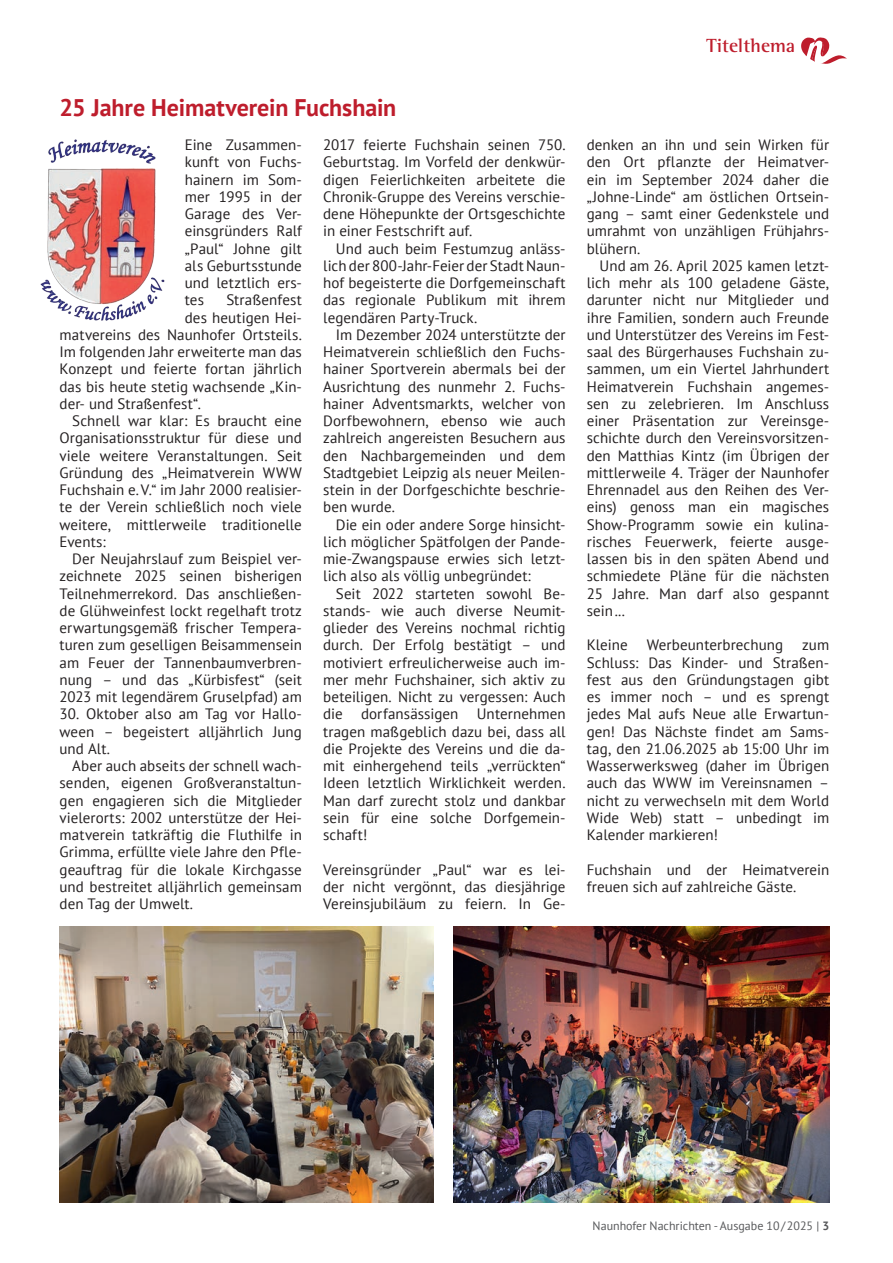
<style>
.page{position:relative;width:893px;height:1263px;background:#fff}
.page>*{position:absolute;margin:0;border:0;box-sizing:border-box;transform-origin:0 0}
.t1{font:700 24px "PT Sans";letter-spacing:-.005em;color:#be1d2c}
.t2{font:700 19.5px "Rotis Semi Serif Std";letter-spacing:.005em;color:#be1d2c}
.t3{font:15px/17.2px "PT Sans";letter-spacing:.005em;color:#231f20;text-align:justify}
.t4{font:12px "PT Sans";color:#57585a}
.s1{font-weight:700}
</style>
<div class="page">
<svg style="left:801px;top:37px;width:46px;height:27px"></svg>
<img style="left:40px;top:139px;width:125px;height:182px">
<img style="left:60px;top:926px;width:374px;height:276px">
<img style="left:453px;top:926px;width:376px;height:276px">
<h1 class="t1" style="left:60px;top:91px;width:338px">25 Jahre Heimatverein Fuchshain</h1>
<p class="t3" style="left:185px;top:136px;width:119px">Eine Zusammen&shy;kunft von Fuchs&shy;hainern im Som&shy;mer 1995 in der Garage des Ver&shy;einsgründers Ralf „Paul“ Johne gilt als Geburtsstunde und letztlich ers&shy;tes</p>
<p class="t3" style="left:323px;top:136px;width:244px">2017 feierte Fuchshain seinen 750.<br>Geburtstag. Im Vorfeld der denkwür&shy;digen Feierlichkeiten arbeitete die Chronik-Gruppe des Vereins verschie&shy;dene Höhepunkte der Ortsgeschichte in einer Festschrift auf.</p>
<p class="t3" style="left:323px;top:239px;width:244px;text-indent:13px">Und auch beim Festumzug anläss&shy;lich der 800-Jahr-Feier der Stadt Naun&shy;hof begeisterte die Dorfgemeinschaft das regionale Publikum mit ihrem legendären Party-Truck.</p>
<p class="t3" style="left:323px;top:326px;width:244px;text-indent:13px">Im Dezember 2024 unterstützte der Heimatverein schließlich den Fuchs&shy;hainer Sportverein abermals bei der Ausrichtung des nunmehr 2. Fuchs&shy;hainer Adventsmarkts, welcher von Dorfbewohnern, ebenso wie auch zahlreich angereisten Besuchern aus den Nachbargemeinden und dem Stadtgebiet Leipzig als neuer Meilen&shy;stein in der Dorfgeschichte beschrie&shy;ben wurde.</p>
<p class="t3" style="left:323px;top:515px;width:244px;text-indent:13px">Die ein oder andere Sorge hinsicht&shy;lich möglicher Spätfolgen der Pande&shy;mie-Zwangspause erwies sich letzt&shy;lich also als völlig unbegründet:</p>
<p class="t3" style="left:323px;top:584px;width:244px;text-indent:13px">Seit 2022 starteten sowohl Be&shy;stands- wie auch diverse Neumit&shy;glieder des Vereins nochmal richtig durch. Der Erfolg bestätigt – und motiviert erfreulicherweise auch im&shy;mer mehr Fuchshainer, sich aktiv zu beteiligen. Nicht zu vergessen: Auch die dorfansässigen Unternehmen tragen maßgeblich dazu bei, dass all die Projekte des Vereins und die da&shy;mit einhergehend teils „verrückten“ Ideen letztlich Wirklichkeit werden.<br>Man darf zurecht stolz und dankbar sein für eine solche Dorfgemein&shy;schaft!</p>
<p class="t3" style="left:323px;top:860px;width:244px">Vereinsgründer „Paul“ war es lei&shy;der nicht vergönnt, das diesjährige Vereinsjubiläum zu feiern. In Ge-</p>
<p class="t3" style="left:226px;top:291px;width:77px">Straßenfest</p>
<p class="t3" style="left:185px;top:308px;width:119px">des heutigen Hei-</p>
<p class="t3" style="left:60px;top:326px;width:244px">matvereins des Naunhofer Ortsteils.</p>
<p class="t3" style="left:60px;top:343px;width:244px">Im folgenden Jahr erweiterte man das</p>
<p class="t3" style="left:60px;top:360px;width:244px">Konzept und feierte fortan jährlich</p>
<p class="t3" style="left:60px;top:377px;width:244px">das bis heute stetig wachsende „Kin-</p>
<p class="t3" style="left:60px;top:395px;width:143px">der- und Straßenfest“.</p>
<p class="t3" style="left:72px;top:412px;width:231px">Schnell war klar: Es braucht eine</p>
<p class="t3" style="left:60px;top:429px;width:244px">Organisationsstruktur für diese und</p>
<p class="t3" style="left:60px;top:446px;width:244px">viele weitere Veranstaltungen. Seit</p>
<p class="t3" style="left:60px;top:464px;width:244px">Gründung des „Heimatverein WWW</p>
<p class="t3" style="left:60px;top:481px;width:244px">Fuchshain e.V.“ im Jahr 2000 realisier-</p>
<p class="t3" style="left:60px;top:498px;width:244px">te der Verein schließlich noch viele</p>
<p class="t3" style="left:60px;top:515px;width:244px">weitere, mittlerweile traditionelle</p>
<p class="t3" style="left:60px;top:533px;width:48px">Events:</p>
<p class="t3" style="left:72px;top:550px;width:231px">Der Neujahrslauf zum Beispiel ver-</p>
<p class="t3" style="left:60px;top:567px;width:244px">zeichnete 2025 seinen bisherigen</p>
<p class="t3" style="left:60px;top:584px;width:244px">Teilnehmerrekord. Das anschließen-</p>
<p class="t3" style="left:60px;top:602px;width:244px">de Glühweinfest lockt regelhaft trotz</p>
<p class="t3" style="left:60px;top:619px;width:244px">erwartungsgemäß frischer Tempera-</p>
<p class="t3" style="left:60px;top:636px;width:244px">turen zum geselligen Beisammensein</p>
<p class="t3" style="left:60px;top:653px;width:244px">am Feuer der Tannenbaumverbren-</p>
<p class="t3" style="left:60px;top:671px;width:244px">nung – und das „Kürbisfest“ (seit</p>
<p class="t3" style="left:60px;top:688px;width:244px">2023 mit legendärem Gruselpfad) am</p>
<p class="t3" style="left:60px;top:705px;width:244px">30. Oktober also am Tag vor Hallo&shy;ween – begeistert alljährlich Jung und Alt.</p>
<p class="t3" style="left:60px;top:757px;width:244px;text-indent:13px">Aber auch abseits der schnell wach&shy;senden, eigenen Großveranstaltun&shy;gen engagieren sich die Mitglieder vielerorts: 2002 unterstütze der Hei&shy;matverein tatkräftig die Fluthilfe in Grimma, erfüllte viele Jahre den Pfle&shy;geauftrag für die lokale Kirchgasse und bestreitet alljährlich gemeinsam den Tag der Umwelt.</p>
<h2 class="t2" style="left:706px;top:34px;width:90px">Titelthema</h2>
<p class="t3" style="left:587px;top:136px;width:244px">denken an ihn und sein Wirken für den Ort pflanzte der Heimatver&shy;ein im September 2024 daher die „Johne-Linde“ am östlichen Ortsein&shy;gang – samt einer Gedenkstele und umrahmt von unzähligen Frühjahrs&shy;blühern.</p>
<p class="t3" style="left:587px;top:257px;width:244px;text-indent:13px">Und am 26. April 2025 kamen letzt&shy;lich mehr als 100 geladene Gäste, darunter nicht nur Mitglieder und ihre Familien, sondern auch Freunde und Unterstützer des Vereins im Fest&shy;saal des Bürgerhauses Fuchshain zu&shy;sammen, um ein Viertel Jahrhundert Heimatverein Fuchshain angemes&shy;sen zu zelebrieren. Im Anschluss einer Präsentation zur Vereinsge&shy;schichte durch den Vereinsvorsitzen&shy;den Matthias Kintz (im Übrigen der mittlerweile 4. Träger der Naunhofer Ehrennadel aus den Reihen des Ver&shy;eins) genoss man ein magisches Show-Programm sowie ein kulina&shy;risches Feuerwerk, feierte ausge&shy;lassen bis in den späten Abend und schmiedete Pläne für die nächsten 25 Jahre. Man darf also gespannt sein...</p>
<p class="t3" style="left:587px;top:636px;width:42px">Kleine</p>
<p class="t3" style="left:647px;top:636px;width:138px">Werbeunterbrechung</p>
<p class="t3" style="left:587px;top:636px;width:244px;text-indent:215px">zum Schluss: Das Kinder- und Straßen&shy;fest aus den Gründungstagen gibt es immer noch – und es sprengt jedes Mal aufs Neue alle Erwartun&shy;gen! Das Nächste findet am Sams&shy;tag, den 21.06.2025 ab 15:00 Uhr im Wasserwerksweg (daher im Übrigen auch das WWW im Vereinsnamen – nicht zu verwechseln mit dem World Wide Web) statt – unbedingt im Kalender markieren!</p>
<p class="t3" style="left:587px;top:860px;width:244px">Fuchshain und der Heimatverein freuen sich auf zahlreiche Gäste.</p>
<p class="t4" style="left:593px;top:1218px;width:238px">Naunhofer Nachrichten - Ausgabe 10/2025 | <span class="s1">3</span></p>
</div>
